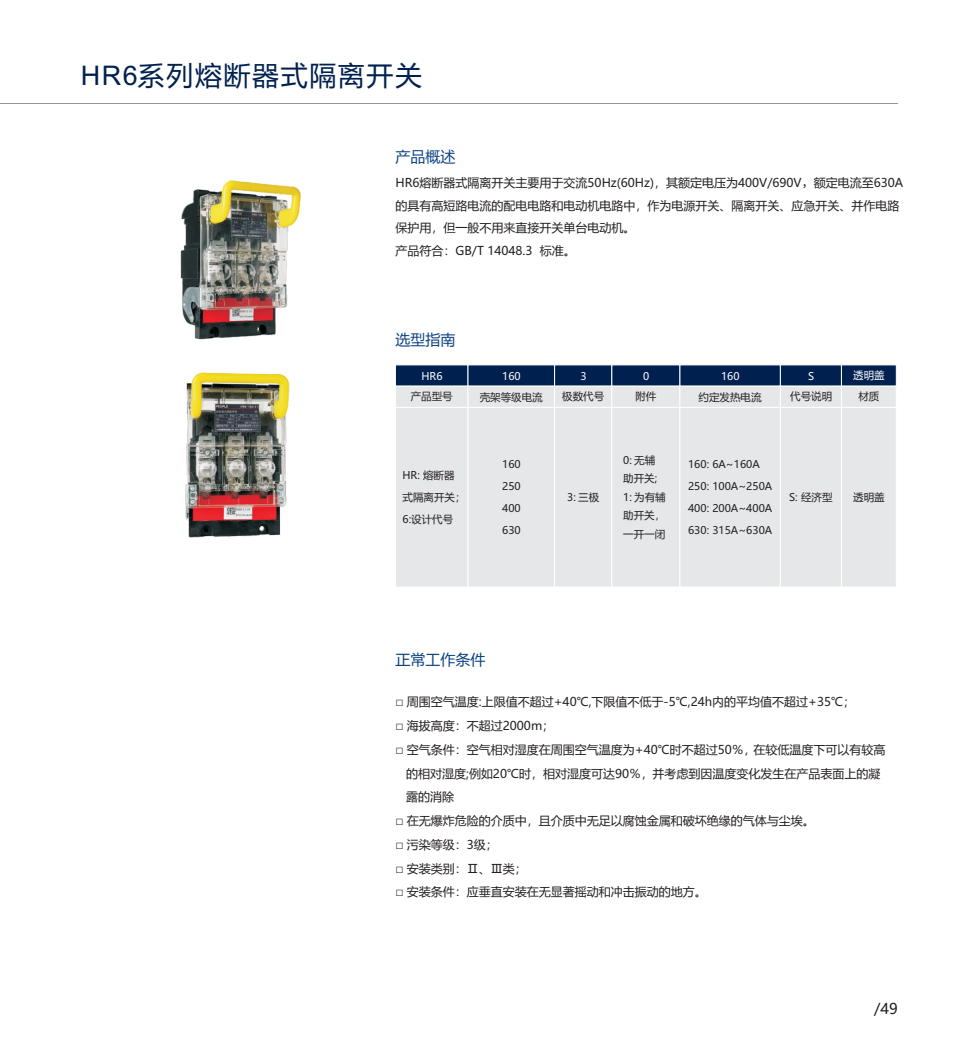
<style>
.page{position:relative;width:978px;height:1063px;background:#fff}
.page>*{position:absolute;margin:0;border:0;box-sizing:border-box;transform-origin:0 0}
.t1{font:27px "Microsoft Ya Hei";letter-spacing:.06em;color:#00214f}
.t2{font:15px "Microsoft Ya Hei";color:#0c4283}
.t3{font:14.7px "Microsoft Ya Hei";color:#231f20}
.t4{font:12px/22.4px "Microsoft Ya Hei";color:#231f20}
.t5{font:10.5px/22.2px "Microsoft Ya Hei";color:#231f20}
.t6{font:10.5px "Microsoft Ya Hei";color:#fff}
.s1{font-family:"Arial"}
.s2{font-family:"Source Han Sans CN"}
</style>
<div class="page">
<svg style="left:396px;top:365px;width:501px;height:222px;background:#d2d5db"></svg>
<img style="left:185px;top:372px;width:105px;height:166px">
<img style="left:180px;top:180px;width:121px;height:160px">
<hr style="left:0;top:103px;width:897px;height:1px;background:#939598">
<h1 class="t1" style="left:81px;top:63px;width:343px"><span class="s1">HR6</span>系列熔断器式隔离开关</h1>
<p class="t2" style="left:395px;top:150px;width:61px">产品概述</p>
<p class="t4" style="left:395px;top:173px;width:509px">HR6熔断器式隔离开关主要用于交流50Hz(60Hz)，其额定电压为400V/690V<span class="s2">，</span>额定电流至630A的具有高短路电流的配电电路和电动机电路中，作为电源开关、隔离开关、应急开关、并作电路保护用，但一般不用来直接开关单台电动机。<br>产品符合：GB/T 14048.3 标准。</p>
<p class="t2" style="left:395px;top:333px;width:61px">选型指南</p>
<p class="t6" style="left:421px;top:371px;width:23px">HR6</p>
<p class="t6" style="left:502px;top:371px;width:20px">160</p>
<p class="t5" style="left:411px;top:386px;width:43px">产品型号</p>
<p class="t5" style="left:480px;top:387px;width:64px">壳架等级电流</p>
<p class="t6" style="left:580px;top:371px;width:8px">3</p>
<p class="t5" style="left:562px;top:386px;width:43px">极数代号</p>
<p class="t6" style="left:643px;top:371px;width:8px">0</p>
<p class="t5" style="left:635px;top:386px;width:22px">附件</p>
<p class="t5" style="left:402px;top:465px;width:64px">HR: 熔断器式隔离开关；<br>6:设计代号</p>
<p class="t5" style="left:502px;top:454px;width:20px">160</p>
<p class="t5" style="left:502px;top:498px;width:20px">400<br>630</p>
<p class="t5" style="left:502px;top:476px;width:20px">250</p>
<p class="t5" style="left:567px;top:487px;width:33px">3: 三极</p>
<p class="t5" style="left:623px;top:452px;width:44px;line-height:18.5px">0: 无辅助开关;<br>1: 为有辅助开关，一开一闭</p>
<p class="t6" style="left:721px;top:371px;width:20px">160</p>
<p class="t5" style="left:699px;top:386px;width:64px">约定发热电流</p>
<p class="t6" style="left:808px;top:371px;width:8px">S</p>
<p class="t5" style="left:790px;top:386px;width:43px">代号说明</p>
<p class="t6" style="left:853px;top:371px;width:33px">透明盖</p>
<p class="t5" style="left:858px;top:386px;width:22px">材质</p>
<p class="t5" style="left:688px;top:454px;width:86px">160: 6A 160A<br>250: 100A~250A<br>400: 200A~400A<br>630: 315A~630A</p>
<p class="t5" style="left:726px;top:454px;width:9px">~</p>
<p class="t5" style="left:789px;top:487px;width:45px">S: 经济型</p>
<p class="t5" style="left:853px;top:487px;width:33px">透明盖</p>
<p class="t2" style="left:395px;top:653px;width:91px">正常工作条件</p>
<p class="t4" style="left:395px;top:692px;width:461px">□ 周围空气温度:上限值不超过+ ℃,下限值不低于-5℃,24h内的平均值不超过+35℃；</p>
<p class="t4" style="left:563px;top:692px;width:16px">40</p>
<p class="t4" style="left:395px;top:716px;width:160px">□ 海拔高度：不超过2000m；</p>
<p class="t4" style="left:406px;top:739px;width:481px;line-height:23.7px;text-indent:-11px">□ 空气条件：空气相对湿度在周围空气温度为+40℃时不超过50％，在较低温度下可以有较高的相对湿度;例如20℃时，相对湿度可达90％，并考虑到因温度变化发生在产品表面上的凝露的消除</p>
<p class="t4" style="left:395px;top:811px;width:421px">□ 在无爆炸危险的介质中，且介质中无足以腐蚀金属和破坏绝缘的气体与尘埃。</p>
<p class="t4" style="left:395px;top:834px;width:104px">□ 污染等级：3级；</p>
<p class="t4" style="left:395px;top:858px;width:133px">□ 安装类别：Ⅱ、Ⅲ类；</p>
<p class="t4" style="left:395px;top:882px;width:313px">□ 安装条件：应垂直安装在无显著摇动和冲击振动的地方。</p>
<p class="t3" style="left:874px;top:1002px;width:25px">/49</p>
</div>
